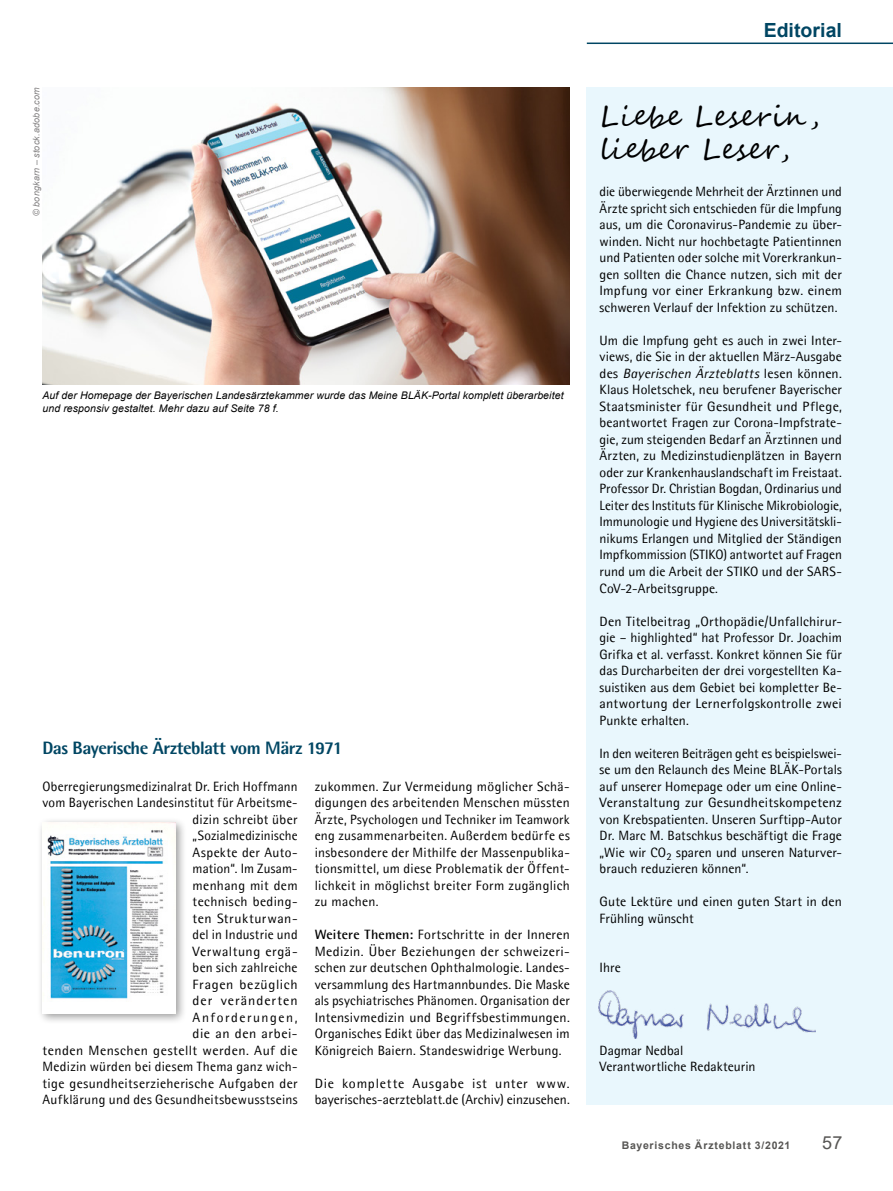
<style>
.page{position:relative;width:893px;height:1191px;background:#fff}
.page>*{position:absolute;margin:0;border:0;box-sizing:border-box;transform-origin:0 0}
.t1{font:28.5px/33px "Segoe Script";letter-spacing:.015em;color:#000}
.t2{font:700 19.5px "Arial";color:#004663}
.t3{font:800 18px "Agfa Rotis Semisans";letter-spacing:-.03em;color:#004663}
.t4{font:18px "Arial";color:#575654}
.t5{font:13.5px/16.5px "Agfa Rotis Semisans";letter-spacing:.02em;color:#000;text-align:justify}
.t6{font:italic 10.5px/13.5px "Arial";letter-spacing:.01em;color:#000}
.t7{font:700 10.5px "Arial";letter-spacing:.07em;color:#575654}
.t8{font:italic 9px "Arial";letter-spacing:.02em;color:#838182}
.s1{font-weight:700}
.s2{font-style:italic}
</style>
<div class="page">
<hr style="left:587px;top:43px;width:306px;height:1px;background:#004663">
<div style="left:587px;top:87px;width:306px;height:1017px;background:#e9f7fd"></div>
<div style="left:37px;top:816px;width:150px;height:209px;background:#000;opacity:.4"></div>
<img style="left:43px;top:822px;width:133px;height:191px">
<img style="left:599px;top:990px;width:217px;height:48px">
<img style="left:43px;top:87px;width:527px;height:298px">
<p class="t8" style="left:30px;top:216px;width:130px;rotate:-90deg">© bongkarn – stock.adobe.com</p>
<p class="t6" style="left:43px;top:389px;width:523px">Auf der Homepage der Bayerischen Landesärztekammer wurde das Meine BLÄK-Portal komplett überarbeitet und responsiv gestaltet. Mehr dazu auf Seite 78 f.</p>
<h3 class="t3" style="left:43px;top:736px;width:302px">Das Bayerische Ärzteblatt vom März 1971</h3>
<p class="t5" style="left:43px;top:777px;width:257px;text-align:right">Oberregierungsmedizinalrat Dr. Erich Hoffmann vom Bayerischen Landesinstitut für Arbeitsme&shy;dizin schreibt über<br>„Sozialmedizinische<br>Aspekte der Auto-<br>mation“. Im Zusam-<br>menhang mit dem<br>technisch beding-<br>ten Strukturwan-<br>del in Industrie und<br>Verwaltung ergä-<br>ben sich zahlreiche<br>Fragen bezüglich<br>der veränderten<br>Anforderungen,<br>die an den arbei-<br>tenden Menschen gestellt werden. Auf die<br>Medizin würden bei diesem Thema ganz wich&shy;tige gesundheitserzieherische Aufgaben der<br>Aufklärung und des Gesundheitsbewusstseins</p>
<p class="t5" style="left:315px;top:777px;width:257px">zukommen. Zur Vermeidung möglicher Schä&shy;digungen des arbeitenden Menschen müssten Ärzte, Psychologen und Techniker im Teamwork eng zusammenarbeiten. Außerdem bedürfe es insbesondere der Mithilfe der Massenpublika&shy;tionsmittel, um diese Problematik der Öffent&shy;lichkeit in möglichst breiter Form zugänglich zu machen.</p>
<p class="t5" style="left:315px;top:926px;width:257px"><span class="s1">Weitere Themen:</span> Fortschritte in der Inneren Medizin. Über Beziehungen der schweizeri&shy;schen zur deutschen Ophthalmologie. Landes&shy;versammlung des Hartmannbundes. Die Maske als psychiatrisches Phänomen. Organisation der Intensivmedizin und Begriffsbestimmungen.<br>Organisches Edikt über das Medizinalwesen im Königreich Baiern. Standeswidrige Werbung.</p>
<p class="t5" style="left:315px;top:1074px;width:257px">Die komplette Ausgabe ist unter www. bayerisches-aerzteblatt.de (Archiv) einzusehen.</p>
<h2 class="t2" style="left:764px;top:16px;width:80px">Editorial</h2>
<h1 class="t1" style="left:600px;top:100px;width:221px">Liebe Leserin, lieber Leser,</h1>
<p class="t5" style="left:600px;top:183px;width:244px">die überwiegende Mehrheit der Ärztinnen und Ärzte spricht sich entschieden für die Impfung aus, um die Coronavirus-Pandemie zu über&shy;winden. Nicht nur hochbetagte Patientinnen und Patienten oder solche mit Vorerkrankun&shy;gen sollten die Chance nutzen, sich mit der Impfung vor einer Erkrankung bzw. einem schweren Verlauf der Infektion zu schützen.</p>
<p class="t5" style="left:600px;top:332px;width:244px">Um die Impfung geht es auch in zwei Inter&shy;views, die Sie in der aktuellen März-Ausgabe des <span class="s2">Bayerischen Ärzteblatts</span> lesen können.<br>Klaus Holetschek, neu berufener Bayerischer Staatsminister für Gesundheit und Pflege, beantwortet Fragen zur Corona-Impfstrate&shy;gie, zum steigenden Bedarf an Ärztinnen und Ärzten, zu Medizinstudienplätzen in Bayern oder zur Krankenhauslandschaft im Freistaat.<br>Professor Dr. Christian Bogdan, Ordinarius und Leiter des Instituts für Klinische Mikrobiologie, Immunologie und Hygiene des Universitätskli&shy;nikums Erlangen und Mitglied der Ständigen Impfkommission (STIKO) antwortet auf Fragen rund um die Arbeit der STIKO und der SARS-CoV-2-Arbeitsgruppe.</p>
<p class="t5" style="left:600px;top:612px;width:244px">Den Titelbeitrag „Orthopädie/Unfallchirur&shy;gie – highlighted“ hat Professor Dr. Joachim Grifka et al. verfasst. Konkret können Sie für das Durcharbeiten der drei vorgestellten Ka&shy;suistiken aus dem Gebiet bei kompletter Be&shy;antwortung der Lernerfolgskontrolle zwei Punkte erhalten.</p>
<p class="t5" style="left:600px;top:744px;width:244px">In den weiteren Beiträgen geht es beispielswei&shy;se um den Relaunch des Meine BLÄK-Portals auf unserer Homepage oder um eine Online-Veranstaltung zur Gesundheitskompetenz von Krebspatienten. Unseren Surftipp-Autor Dr. Marc M. Batschkus beschäftigt die Frage „Wie wir CO<sub>2</sub> sparen und unseren Naturver&shy;brauch reduzieren können“.</p>
<p class="t5" style="left:600px;top:893px;width:244px">Gute Lektüre und einen guten Start in den<br>Frühling wünscht</p>
<p class="t5" style="left:600px;top:959px;width:23px">Ihre</p>
<p class="t5" style="left:600px;top:1041px;width:158px">Dagmar Nedbal<br>Verantwortliche Redakteurin</p>
<p class="t7" style="left:622px;top:1137px;width:170px">Bayerisches Ärzteblatt 3/2021</p>
<h3 class="t4" style="left:822px;top:1130px;width:22px">57</h3>
</div>
